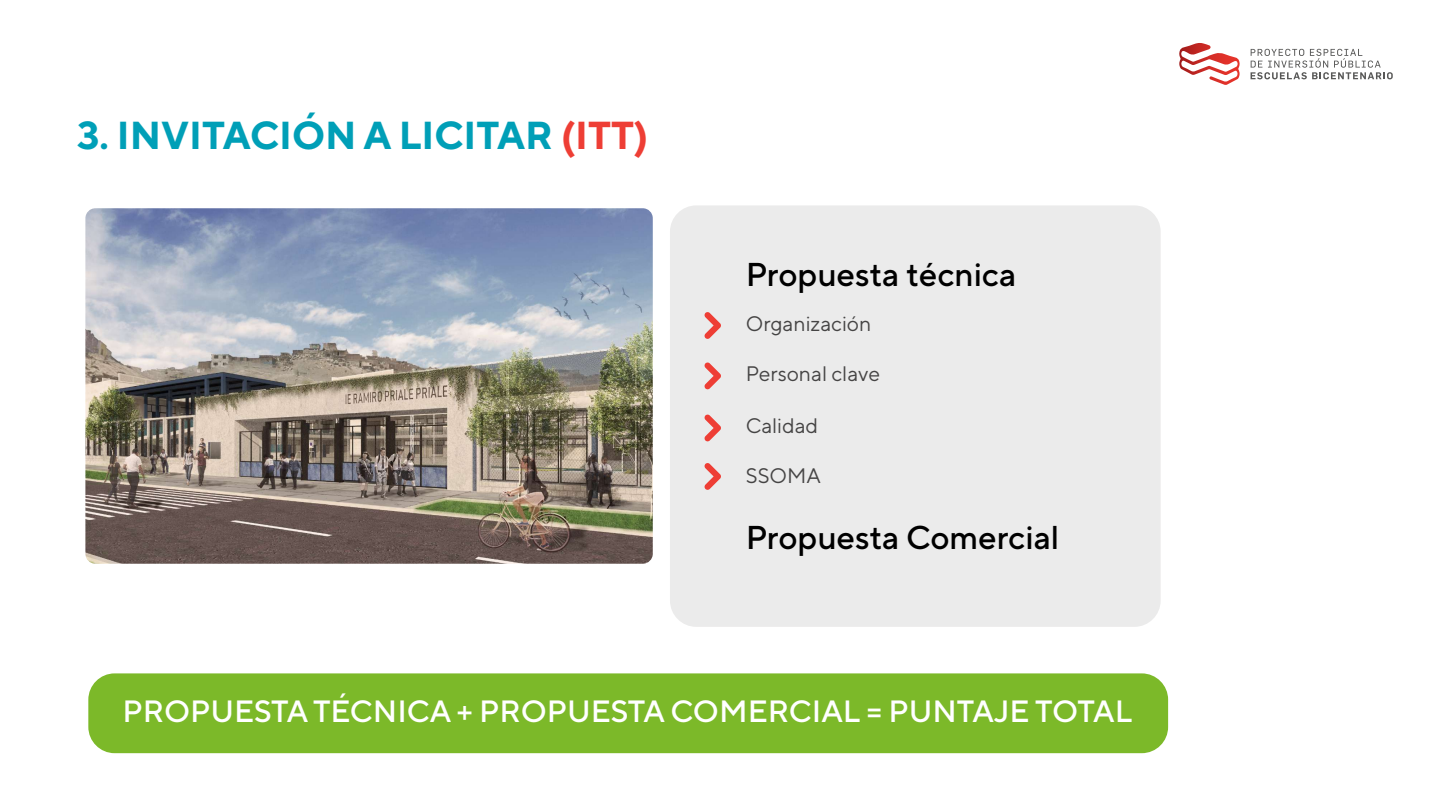
<style>
.page{position:relative;width:1440px;height:810px;background:#fff}
.page>*{position:absolute;margin:0;border:0;box-sizing:border-box;transform-origin:0 0}
.t1{font:700 39px "TT Norms Pro";color:#009fb7}
.t2{font:500 33px "TT Norms Pro";color:#000}
.t3{font:500 30.75px "TT Norms Pro";color:#fff}
.t4{font:21px "TT Norms Pro";color:#454444}
.s1{color:#ee3e35}
</style>
<div class="page">
<div style="left:670px;top:205px;width:491px;height:422px;background:#ebebeb;border-radius:26px"></div>
<svg style="left:704px;top:312px;width:17px;height:27px"></svg>
<svg style="left:704px;top:362px;width:17px;height:27px"></svg>
<svg style="left:704px;top:414px;width:17px;height:27px"></svg>
<svg style="left:704px;top:463px;width:17px;height:27px"></svg>
<img style="left:85px;top:208px;width:568px;height:356px">
<div style="left:88px;top:673px;width:1080px;height:80px;background:#7cb929;border-radius:26px"></div>
<svg style="left:1251px;top:49px;width:142px;height:30px"></svg>
<svg style="left:1179px;top:43px;width:61px;height:42px"></svg>
<p class="t1" style="left:77px;top:109px;width:573px">3. INVITACIÓN A LICITAR <span class="s1">(ITT)</span></p>
<p class="t2" style="left:746px;top:253px;width:272px">Propuesta técnica</p>
<p class="t4" style="left:746px;top:311px;width:127px">Organización</p>
<p class="t4" style="left:746px;top:360px;width:136px">Personal clave</p>
<p class="t4" style="left:746px;top:412px;width:74px">Calidad</p>
<p class="t4" style="left:746px;top:462px;width:77px">SSOMA</p>
<p class="t2" style="left:746px;top:516px;width:315px">Propuesta Comercial</p>
<p class="t3" style="left:123px;top:691px;width:1011px">PROPUESTA TÉCNICA + PROPUESTA COMERCIAL = PUNTAJE TOTAL</p>
</div>
